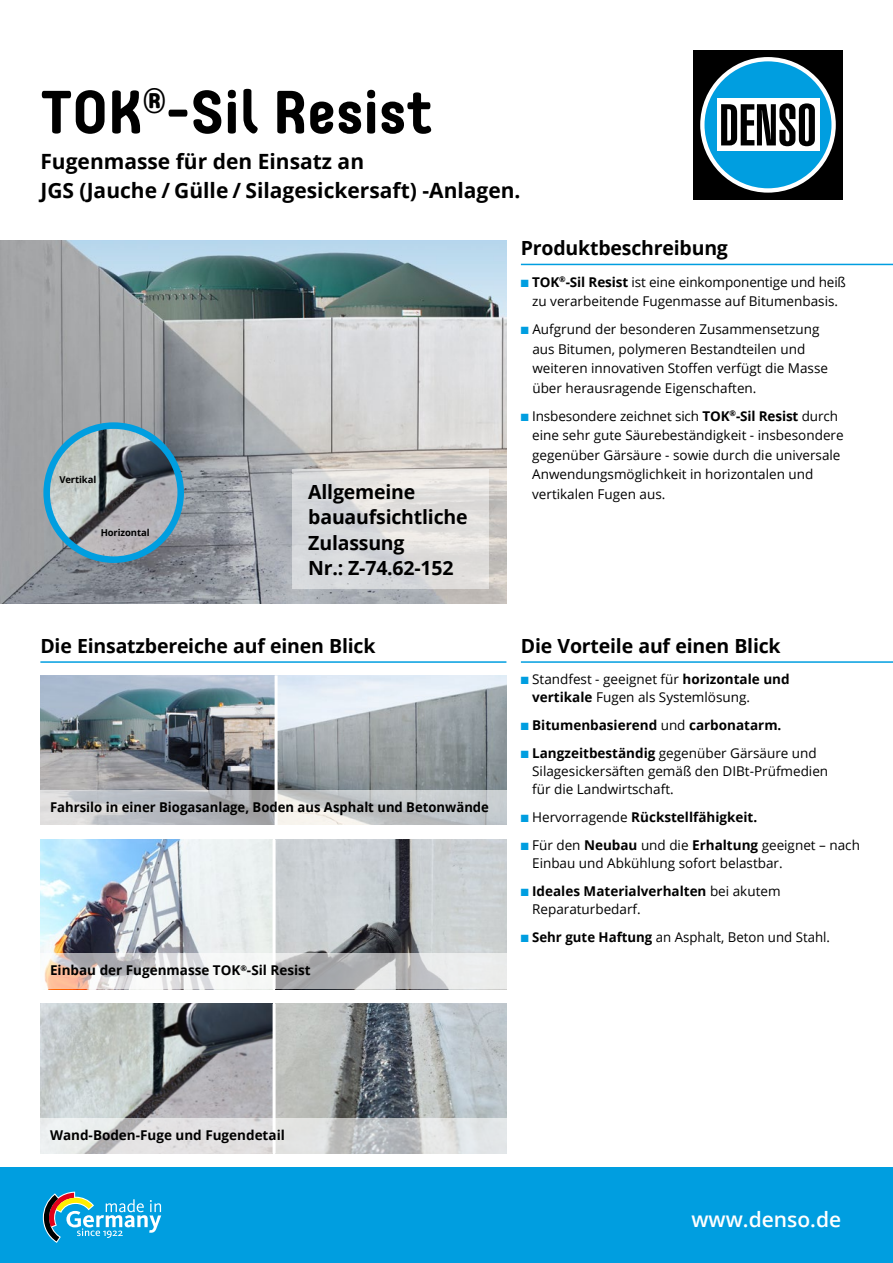
<style>
.page{position:relative;width:893px;height:1263px;background:#fff}
.page>*{position:absolute;margin:0;border:0;box-sizing:border-box;transform-origin:0 0}
.t1{font:700 60px "Core Mellow 65";color:#000}
.t2{font:700 21px/28.8px "Open Sans";color:#000}
.t3{font:600 21px "Open Sans";color:#fff}
.t4{font:700 19.5px/25.5px "Open Sans";letter-spacing:-.01em;color:#000}
.t5{font:13.5px/19.5px "Open Sans";color:#000}
.t6{font:700 13.5px "Open Sans";color:#000}
.t7{font:700 9.45px "Open Sans";letter-spacing:-.01em;color:#000}
.s1{color:#009ee0}
.s2{font-weight:700}
.s3{font-weight:400}
</style>
<div class="page">
<div style="left:0;top:1167px;width:893px;height:96px;background:#009ee0"></div>
<div style="left:693px;top:50px;width:150px;height:150px;background:#000"></div>
<div style="left:702px;top:59px;width:132px;height:131px;background:#009ee0;border-radius:50%"></div>
<div style="left:700px;top:57px;width:136px;height:136px;border:4px solid #fff;border-radius:50%"></div>
<div style="left:717px;top:99px;width:102px;height:52px;background:#fff"></div>
<svg style="left:721px;top:103px;width:94px;height:43px"></svg>
<hr style="left:521px;top:661px;width:372px;height:2px;background:#009ee0">
<hr style="left:40px;top:661px;width:466px;height:2px;background:#009ee0">
<img style="left:40px;top:675px;width:235px;height:115px">
<img style="left:40px;top:840px;width:233px;height:114px">
<img style="left:40px;top:1004px;width:233px;height:114px">
<img style="left:278px;top:675px;width:228px;height:115px">
<img style="left:276px;top:840px;width:230px;height:114px">
<img style="left:275px;top:1003px;width:231px;height:115px">
<hr style="left:273px;top:1004px;width:3px;height:149px;background:#fff">
<svg style="left:40px;top:790px;width:466px;height:35px;background:#c3c5c8"></svg>
<svg style="left:44px;top:954px;width:462px;height:35px"></svg>
<svg style="left:40px;top:1118px;width:466px;height:35px;background:#d9dadb"></svg>
<hr style="left:521px;top:264px;width:372px;height:1px;background:#009ee0">
<svg style="left:43px;top:1192px;width:118px;height:51px"></svg>
<img style="left:0;top:240px;width:507px;height:363px">
<img style="left:47px;top:426px;width:134px;height:134px;border-radius:67px">
<div style="left:43px;top:422px;width:141px;height:141px;border:7px solid #009ee0;border-radius:50%"></div>
<svg style="left:292px;top:470px;width:197px;height:119px;background:#ddd"></svg>
<h1 class="t1" style="left:40px;top:67px;width:394px">TOK<sup>®</sup>-Sil Resist</h1>
<h2 class="t2" style="left:40px;top:147px;width:482px">Fugenmasse für den Einsatz an<br>JGS (Jauche / Gülle / Silagesickersaft) -Anlagen.</h2>
<p class="t7" style="left:59px;top:473px;width:38px">Vertikal</p>
<p class="t7" style="left:101px;top:526px;width:50px">Horizontal</p>
<h3 class="t4" style="left:308px;top:478px;width:161px">Allgemeine bauaufsichtliche<br>Zulassung<br>Nr.: Z-74.62-152</h3>
<h3 class="t4" style="left:40px;top:632px;width:337px">Die Einsatzbereiche auf einen Blick</h3>
<p class="t6" style="left:50px;top:797px;width:440px">Fahrsilo in einer Biogasanlage, Boden aus Asphalt und Betonwände</p>
<p class="t6" style="left:50px;top:961px;width:262px">Einbau der Fugenmasse TOK<sup>®</sup>-Sil Resist</p>
<h3 class="t4" style="left:521px;top:235px;width:209px">Produktbeschreibung</h3>
<p class="t5" style="left:521px;top:272px;width:327px;text-align:center"><span class="s1">■</span> <span class="s2">TOK</span><sup>®</sup><span class="s2">-Sil Resist</span> ist eine einkomponentige und heiß zu verarbeitende Fugenmasse auf Bitumenbasis.</p>
<p class="t5" style="left:532px;top:319px;width:297px;text-indent:-12px"><span class="s1">■</span> Aufgrund der besonderen Zusammensetzung aus Bitumen, polymeren Bestandteilen und weiteren innovativen Stoffen verfügt die Masse über herausragende Eigenschaften.</p>
<p class="t5" style="left:532px;top:406px;width:313px;text-indent:-11px"><span class="s1">■</span> Insbesondere zeichnet sich <span class="s2">TOK</span><sup>®</sup><span class="s2">-Sil Resist</span> durch eine sehr gute Säurebeständigkeit - insbesondere gegenüber Gärsäure - sowie durch die universale Anwendungsmöglichkeit in horizontalen und vertikalen Fugen aus.</p>
<h3 class="t4" style="left:521px;top:632px;width:261px">Die Vorteile auf einen Blick</h3>
<p class="t5" style="left:532px;top:670px;width:259px;line-height:18px;text-indent:-11px"><span class="s1">■</span> Standfest - geeignet für <span class="s2">horizontale und vertikale</span> Fugen als Systemlösung.</p>
<p class="t6" style="left:521px;top:716px;width:262px"><span class="s1">■</span> Bitumenbasierend <span class="s3">und</span> carbonatarm.</p>
<p class="t5" style="left:532px;top:744px;width:298px;line-height:18px;text-indent:-11px"><span class="s1">■</span> <span class="s2">Langzeitbeständig</span> gegenüber Gärsäure und<br>Silagesickersäften gemäß den DIBt-Prüfmedien für die Landwirtschaft.</p>
<p class="t6" style="left:521px;top:808px;width:238px"><span class="s1">■</span> <span class="s3">Hervorragende</span> Rückstellfähigkeit.</p>
<p class="t5" style="left:532px;top:836px;width:329px;line-height:18px;text-indent:-11px"><span class="s1">■</span> Für den <span class="s2">Neubau</span> und die <span class="s2">Erhaltung</span> geeignet – nach<br>Einbau und Abkühlung sofort belastbar.</p>
<p class="t5" style="left:532px;top:882px;width:250px;line-height:18px;text-indent:-11px"><span class="s1">■</span> <span class="s2">Ideales Materialverhalten</span> bei akutem<br>Reparaturbedarf.</p>
<p class="t5" style="left:521px;top:927px;width:311px"><span class="s1">■</span> <span class="s2">Sehr gute Haftung</span> an Asphalt, Beton und Stahl.</p>
<p class="t6" style="left:50px;top:1125px;width:236px">Wand-Boden-Fuge und Fugendetail</p>
<h2 class="t3" style="left:691px;top:1205px;width:151px">www.denso.de</h2>
</div>
